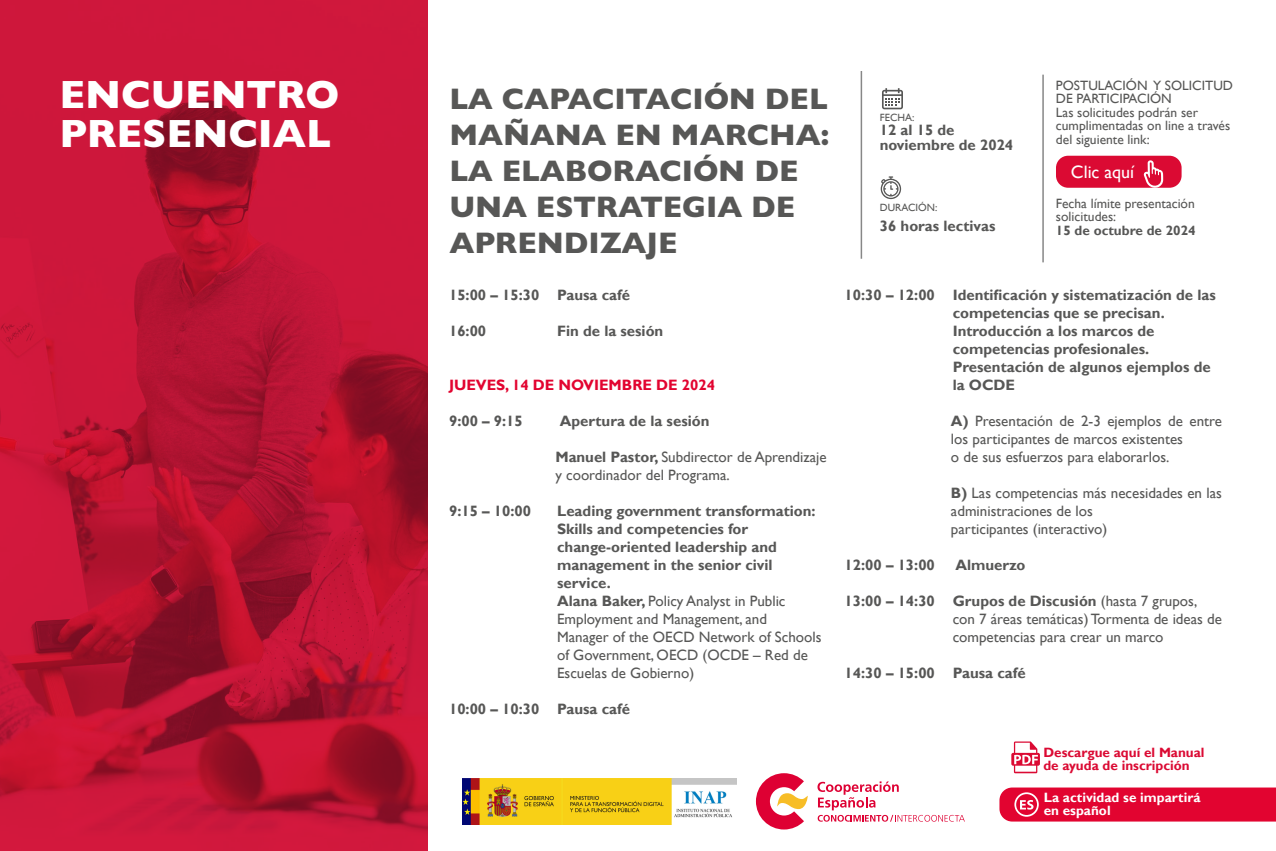
<style>
.page{position:relative;width:1276px;height:851px;background:#fff}
.page>*{position:absolute;margin:0;border:0;box-sizing:border-box;transform-origin:0 0}
.t1{font:800 39.75px/39px "Gill Sans";color:#fff}
.t2{font:800 30px/36px "Gill Sans";color:#575756}
.t3{font:18px "Gill Sans";color:#fff}
.t4{font:700 15px/18px "Gill Sans";color:#575756}
.t5{font:15px/18px "Gill Sans";color:#575756}
.t6{font:700 15px "Gill Sans";color:#e20430}
.t7{font:13.5px/13.5px "Gill Sans";color:#575756}
.t8{font:700 13.5px/13.5px "Gill Sans";color:#db0a33}
.t9{font:700 13.5px/13.5px "Gill Sans";color:#fff}
.t10{font:700 13.5px "Gill Sans";color:#575756}
.t11{font:10.5px "Gill Sans";color:#575756}
.s1{font-weight:700}
.s2{font-weight:400}
</style>
<div class="page">
<img style="left:0;top:0;width:427px;height:850px">
<svg style="left:999px;top:787px;width:277px;height:34px;background:#e30f39"></svg>
<hr style="left:860px;top:71px;width:2px;height:188px;background:#878787">
<hr style="left:1042px;top:75px;width:1px;height:187px;background:#878787">
<svg style="left:880px;top:176px;width:21px;height:23px"></svg>
<svg style="left:882px;top:88px;width:21px;height:21px"></svg>
<svg style="left:817px;top:781px;width:148px;height:40px"></svg>
<svg style="left:756px;top:773px;width:52px;height:56px"></svg>
<img style="left:462px;top:778px;width:274px;height:46px">
<div style="left:1056px;top:156px;width:125px;height:32px;background:#db0a33;border-radius:12px"></div>
<svg style="left:1143px;top:160px;width:20px;height:28px"></svg>
<svg style="left:1011px;top:741px;width:29px;height:32px"></svg>
<h1 class="t1" style="left:59px;top:74px;width:281px">ENCUENTRO<br>PRESENCIAL</h1>
<p class="t7" style="left:1056px;top:79px;width:178px">POSTULACIÓN Y SOLICITUD<br>DE PARTICIPACIÓN<br>Las solicitudes podrán ser cumplimentadas on line a través del siguiente link:</p>
<p class="t3" style="left:1071px;top:162px;width:65px">Clic aquí</p>
<p class="t7" style="left:1056px;top:197px;width:140px">Fecha límite presentación solicitudes:</p>
<p class="t10" style="left:1056px;top:222px;width:141px">15 de octubre de 2024</p>
<h2 class="t2" style="left:449px;top:80px;width:381px">LA CAPACITACIÓN DEL<br>MAÑANA EN MARCHA:<br>LA ELABORACIÓN DE<br>UNA ESTRATEGIA DE<br>APRENDIZAJE</h2>
<p class="t11" style="left:880px;top:111px;width:36px">FECHA:</p>
<p class="t4" style="left:880px;top:123px;width:135px;line-height:15px">12 al 15 de noviembre de 2024</p>
<p class="t11" style="left:880px;top:201px;width:59px">DURACIÓN:</p>
<p class="t4" style="left:880px;top:217px;width:117px">36 horas lectivas</p>
<p class="t4" style="left:449px;top:286px;width:182px">15:00 – 15:30 Pausa café</p>
<p class="t4" style="left:449px;top:322px;width:39px">16:00</p>
<p class="t4" style="left:557px;top:322px;width:108px">Fin de la sesión</p>
<p class="t6" style="left:449px;top:376px;width:267px">JUEVES, 14 DE NOVIEMBRE DE 2024</p>
<p class="t4" style="left:449px;top:412px;width:75px">9:00 – 9:15</p>
<p class="t4" style="left:560px;top:412px;width:151px">Apertura de la sesión</p>
<p class="t5" style="left:555px;top:448px;width:273px"><span class="s1">Manuel Pastor,</span> Subdirector de Aprendizaje y coordinador del Programa.</p>
<p class="t4" style="left:449px;top:502px;width:83px">9:15 – 10:00</p>
<p class="t4" style="left:557px;top:502px;width:266px">Leading government transformation:<br>Skills and competencies for change-oriented leadership and management in the senior civil service.<br>Alana Baker, <span class="s2">Policy Analyst in Public<br>Employment and Management, and<br>Manager of the OECD Network of Schools of Government, OECD (OCDE – Red de<br>Escuelas de Gobierno)</span></p>
<p class="t4" style="left:449px;top:700px;width:182px">10:00 – 10:30 Pausa café</p>
<p class="t4" style="left:952px;top:286px;width:265px;text-indent:-108px">10:30 – 12:00 Identificación y sistematización de las competencias que se precisan.<br>Introducción a los marcos de competencias profesionales.<br>Presentación de algunos ejemplos de la OCDE</p>
<p class="t5" style="left:951px;top:412px;width:272px"><span class="s1">A)</span> Presentación de 2-3 ejemplos de entre los participantes de marcos existentes<br>o de sus esfuerzos para elaborarlos.</p>
<p class="t5" style="left:951px;top:484px;width:272px"><span class="s1">B)</span> Las competencias más necesidades en las administraciones de los<br>participantes (interactivo)</p>
<p class="t4" style="left:844px;top:556px;width:92px">12:00 – 13:00</p>
<p class="t4" style="left:955px;top:556px;width:72px">Almuerzo</p>
<p class="t5" style="left:952px;top:592px;width:271px;text-indent:-108px"><span class="s1">13:00 – 14:30 Grupos de Discusión</span> (hasta 7 grupos, con 7 áreas temáticas) Tormenta de ideas de competencias para crear un marco</p>
<p class="t4" style="left:844px;top:664px;width:182px">14:30 – 15:00 Pausa café</p>
<p class="t8" style="left:1043px;top:745px;width:163px">Descargue aquí el Manual de ayuda de inscripción</p>
<p class="t9" style="left:1043px;top:790px;width:158px">La actividad se impartirá en español</p>
</div>
